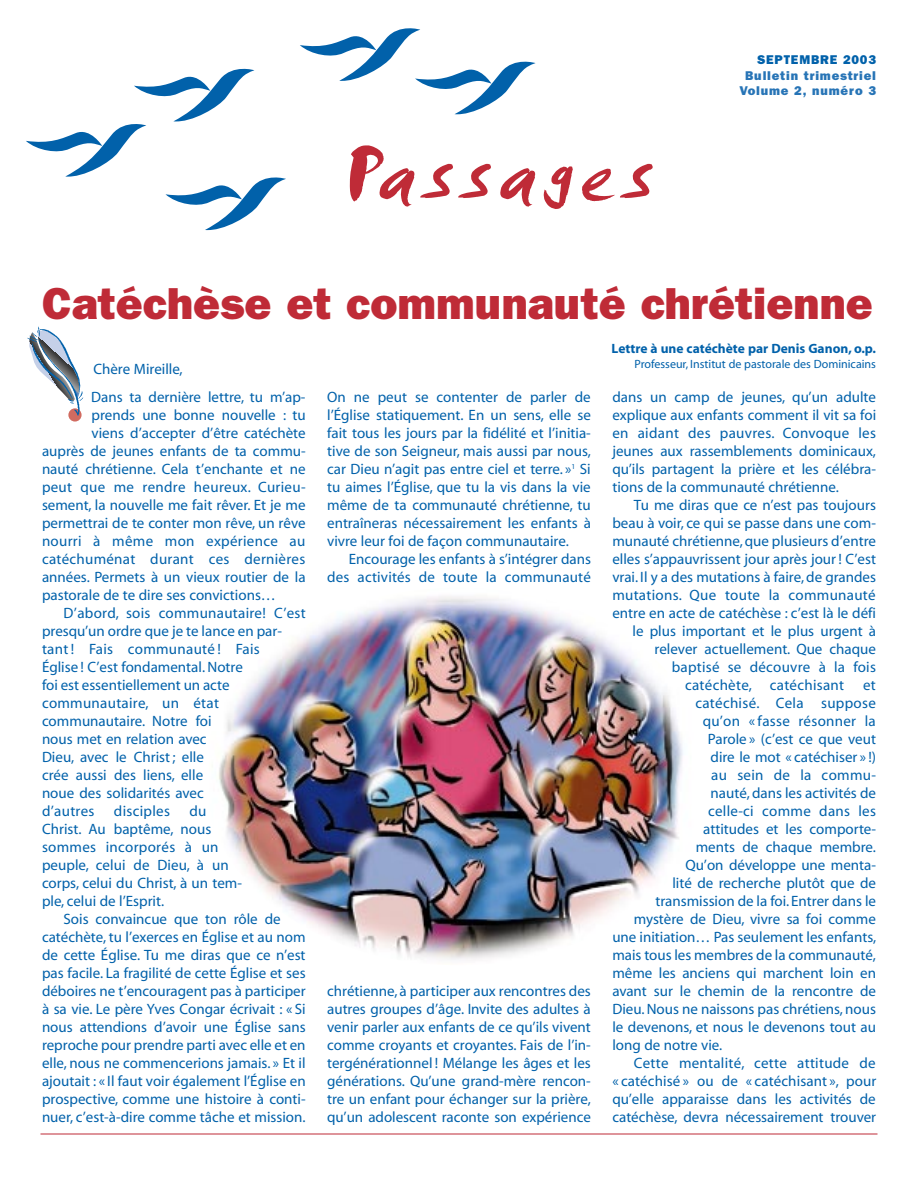
<style>
.page{position:relative;width:918px;height:1188px;background:#fff}
.page>*{position:absolute;margin:0;border:0;box-sizing:border-box;transform-origin:0 0}
.t1{font:800 45px "Franklin Gothic";color:#bf2b37}
.t2{font:15px/18px "Myriad";color:#0161aa;text-align:justify}
.t3{font:15px "Myriad";letter-spacing:.02em;color:#0161aa}
.t4{font:700 13.5px "Myriad";color:#0161aa}
.t5{font:800 12.75px/15.3px "Franklin Gothic";letter-spacing:.06em;color:#2774b6;text-align:center}
.t6{font:800 12.75px "Franklin Gothic";letter-spacing:.06em;color:#0161aa}
.t7{font:12px "Myriad";color:#0161aa}
</style>
<div class="page">
<hr style="left:40px;top:1134px;width:838px;height:1px;background:#bf2b37">
<svg style="left:300px;top:28px;width:236px;height:87px"></svg>
<svg style="left:26px;top:68px;width:260px;height:163px"></svg>
<svg style="left:350px;top:145px;width:64px;height:62px"></svg>
<svg style="left:420px;top:164px;width:71px;height:34px"></svg>
<svg style="left:500px;top:168px;width:35px;height:39px"></svg>
<svg style="left:544px;top:166px;width:29px;height:43px"></svg>
<svg style="left:582px;top:164px;width:71px;height:37px"></svg>
<img style="left:27px;top:326px;width:57px;height:96px">
<img style="left:218px;top:596px;width:465px;height:364px">
<p class="t6" style="left:757px;top:55px;width:120px">SEPTEMBRE 2003</p>
<p class="t5" style="left:740px;top:69px;width:138px">Bulletin trimestriel<br>Volume 2, numéro 3</p>
<h1 class="t1" style="left:42px;top:288px;width:832px">Catéchèse et communauté chrétienne</h1>
<p class="t2" style="left:93px;top:361px;width:91px">Chère Mireille,</p>
<p class="t2" style="left:91px;top:389px;width:216px">Dans ta dernière lettre, tu m’ap-</p>
<p class="t2" style="left:92px;top:407px;width:216px">prends une bonne nouvelle : tu</p>
<p class="t2" style="left:92px;top:425px;width:216px">viens d’accepter d’être catéchète</p>
<p class="t2" style="left:42px;top:443px;width:265px">auprès de jeunes enfants de ta commu-</p>
<p class="t2" style="left:42px;top:461px;width:265px">nauté chrétienne. Cela t’enchante et ne</p>
<p class="t3" style="left:42px;top:481px;width:265px">peut que me rendre heureux. Curieu-</p>
<p class="t2" style="left:42px;top:497px;width:265px">sement, la nouvelle me fait rêver. Et je me</p>
<p class="t2" style="left:42px;top:515px;width:265px">permettrai de te conter mon rêve, un rêve</p>
<p class="t3" style="left:42px;top:535px;width:265px">nourri à même mon expérience au</p>
<p class="t3" style="left:42px;top:553px;width:265px">catéchuménat durant ces dernières</p>
<p class="t2" style="left:42px;top:569px;width:265px">années. Permets à un vieux routier de la</p>
<p class="t2" style="left:42px;top:587px;width:235px">pastorale de te dire ses convictions…</p>
<p class="t3" style="left:64px;top:607px;width:244px">D’abord, sois communautaire! C’est</p>
<p class="t2" style="left:42px;top:623px;width:242px">presqu’un ordre que je te lance en par-</p>
<p class="t3" style="left:42px;top:643px;width:219px">tant ! Fais communauté ! Fais</p>
<p class="t2" style="left:42px;top:659px;width:202px">Église ! C’est fondamental. Notre</p>
<p class="t2" style="left:42px;top:677px;width:189px">foi est essentiellement un acte</p>
<p class="t3" style="left:42px;top:697px;width:179px">communautaire, un état</p>
<p class="t2" style="left:42px;top:713px;width:171px">communautaire. Notre foi</p>
<p class="t2" style="left:42px;top:731px;width:166px">nous met en relation avec</p>
<p class="t2" style="left:42px;top:749px;width:163px">Dieu, avec le Christ ; elle</p>
<p class="t2" style="left:42px;top:767px;width:163px">crée aussi des liens, elle</p>
<p class="t2" style="left:42px;top:785px;width:163px">noue des solidarités avec</p>
<p class="t2" style="left:42px;top:803px;width:54px">d’autres</p>
<p class="t3" style="left:114px;top:805px;width:58px">disciples</p>
<p class="t2" style="left:42px;top:803px;width:202px;text-align:left;text-indent:147px">du<br>Christ. Au baptême, nous sommes incorporés à un peuple, celui de Dieu, à un corps, celui du Christ, à un tem&shy;ple, celui de l’Esprit.</p>
<p class="t2" style="left:42px;top:911px;width:265px;text-align:center">Sois convaincue que ton rôle de catéchète, tu l’exerces en Église et au nom de cette Église. Tu me diras que ce n’est pas facile. La fragilité de cette Église et ses déboires ne t’encouragent pas à participer à sa vie. Le père Yves Congar écrivait : « Si nous attendions d’avoir une Église sans reproche pour prendre parti avec elle et en elle, nous ne commencerions jamais. » Et il ajoutait : « Il faut voir également l’Église en prospective, comme une histoire à conti&shy;nuer, c’est-à-dire comme tâche et mission.</p>
<p class="t2" style="left:327px;top:389px;width:265px">On ne peut se contenter de parler de l’Église statiquement. En un sens, elle se fait tous les jours par la fidélité et l’initia&shy;tive de son Seigneur, mais aussi par nous, car Dieu n’agit pas entre ciel et terre. »<sup>1</sup> Si tu aimes l’Église, que tu la vis dans la vie même de ta communauté chrétienne, tu entraîneras nécessairement les enfants à vivre leur foi de façon communautaire.</p>
<p class="t2" style="left:327px;top:551px;width:265px;text-align:right">Encourage les enfants à s’intégrer dans des activités de toute la communauté</p>
<p class="t2" style="left:327px;top:983px;width:265px">chrétienne, à participer aux rencontres des autres groupes d’âge. Invite des adultes à venir parler aux enfants de ce qu’ils vivent comme croyants et croyantes. Fais de l’in&shy;tergénérationnel ! Mélange les âges et les générations. Qu’une grand-mère rencon&shy;tre un enfant pour échanger sur la prière, qu’un adolescent raconte son expérience</p>
<p class="t4" style="left:612px;top:344px;width:266px">Lettre à une catéchète par Denis Ganon, o.p.</p>
<p class="t7" style="left:635px;top:360px;width:243px">Professeur, Institut de pastorale des Dominicains</p>
<p class="t2" style="left:612px;top:389px;width:265px">dans un camp de jeunes, qu’un adulte explique aux enfants comment il vit sa foi en aidant des pauvres. Convoque les jeunes aux rassemblements dominicaux, qu’ils partagent la prière et les célébra&shy;tions de la communauté chrétienne.</p>
<p class="t2" style="left:634px;top:497px;width:243px">Tu me diras que ce n’est pas toujours</p>
<p class="t2" style="left:612px;top:515px;width:265px">beau à voir, ce qui se passe dans une com-</p>
<p class="t2" style="left:612px;top:533px;width:265px">munauté chrétienne, que plusieurs d’entre</p>
<p class="t2" style="left:612px;top:551px;width:265px">elles s’appauvrissent jour après jour ! C’est</p>
<p class="t2" style="left:612px;top:569px;width:265px">vrai. Il y a des mutations à faire, de grandes</p>
<p class="t3" style="left:612px;top:589px;width:265px">mutations. Que toute la communauté</p>
<p class="t2" style="left:612px;top:605px;width:265px">entre en acte de catéchèse : c’est là le défi</p>
<p class="t2" style="left:633px;top:623px;width:245px">le plus important et le plus urgent à</p>
<p class="t2" style="left:655px;top:641px;width:223px">relever actuellement. Que chaque</p>
<p class="t3" style="left:672px;top:661px;width:206px">baptisé se découvre à la fois</p>
<p class="t3" style="left:685px;top:679px;width:161px">catéchète, catéchisant</p>
<p class="t2" style="left:863px;top:677px;width:14px">et</p>
<p class="t3" style="left:695px;top:697px;width:182px">catéchisé. Cela suppose</p>
<p class="t3" style="left:703px;top:715px;width:174px">qu’on « fasse résonner la</p>
<p class="t2" style="left:708px;top:731px;width:170px">Parole » (c’est ce que veut</p>
<p class="t2" style="left:711px;top:749px;width:167px">dire le mot « catéchiser » !)</p>
<p class="t3" style="left:711px;top:769px;width:166px">au sein de la commu-</p>
<p class="t2" style="left:711px;top:785px;width:167px">nauté, dans les activités de</p>
<p class="t3" style="left:708px;top:805px;width:169px">celle-ci comme dans les</p>
<p class="t2" style="left:703px;top:821px;width:174px">attitudes et les comporte-</p>
<p class="t2" style="left:696px;top:839px;width:182px">ments de chaque membre.</p>
<p class="t2" style="left:686px;top:857px;width:192px">Qu’on développe une menta-</p>
<p class="t2" style="left:672px;top:875px;width:205px">lité de recherche plutôt que de</p>
<p class="t2" style="left:655px;top:893px;width:222px">transmission de la foi. Entrer dans le</p>
<p class="t2" style="left:634px;top:911px;width:244px">mystère de Dieu, vivre sa foi comme</p>
<p class="t2" style="left:612px;top:929px;width:265px">une initiation… Pas seulement les enfants,</p>
<p class="t2" style="left:612px;top:947px;width:265px">mais tous les membres de la communauté,</p>
<p class="t2" style="left:612px;top:965px;width:265px">même les anciens qui marchent loin en</p>
<p class="t2" style="left:612px;top:983px;width:265px">avant sur le chemin de la rencontre de</p>
<p class="t2" style="left:612px;top:1001px;width:265px">Dieu. Nous ne naissons pas chrétiens, nous</p>
<p class="t2" style="left:612px;top:1019px;width:265px">le devenons, et nous le devenons tout au</p>
<p class="t2" style="left:612px;top:1037px;width:111px">long de notre vie.</p>
<p class="t3" style="left:634px;top:1057px;width:243px">Cette mentalité, cette attitude de</p>
<p class="t2" style="left:612px;top:1073px;width:265px">« catéchisé » ou de « catéchisant », pour</p>
<p class="t2" style="left:612px;top:1091px;width:265px">qu’elle apparaisse dans les activités de</p>
<p class="t2" style="left:612px;top:1109px;width:265px">catéchèse, devra nécessairement trouver</p>
</div>
